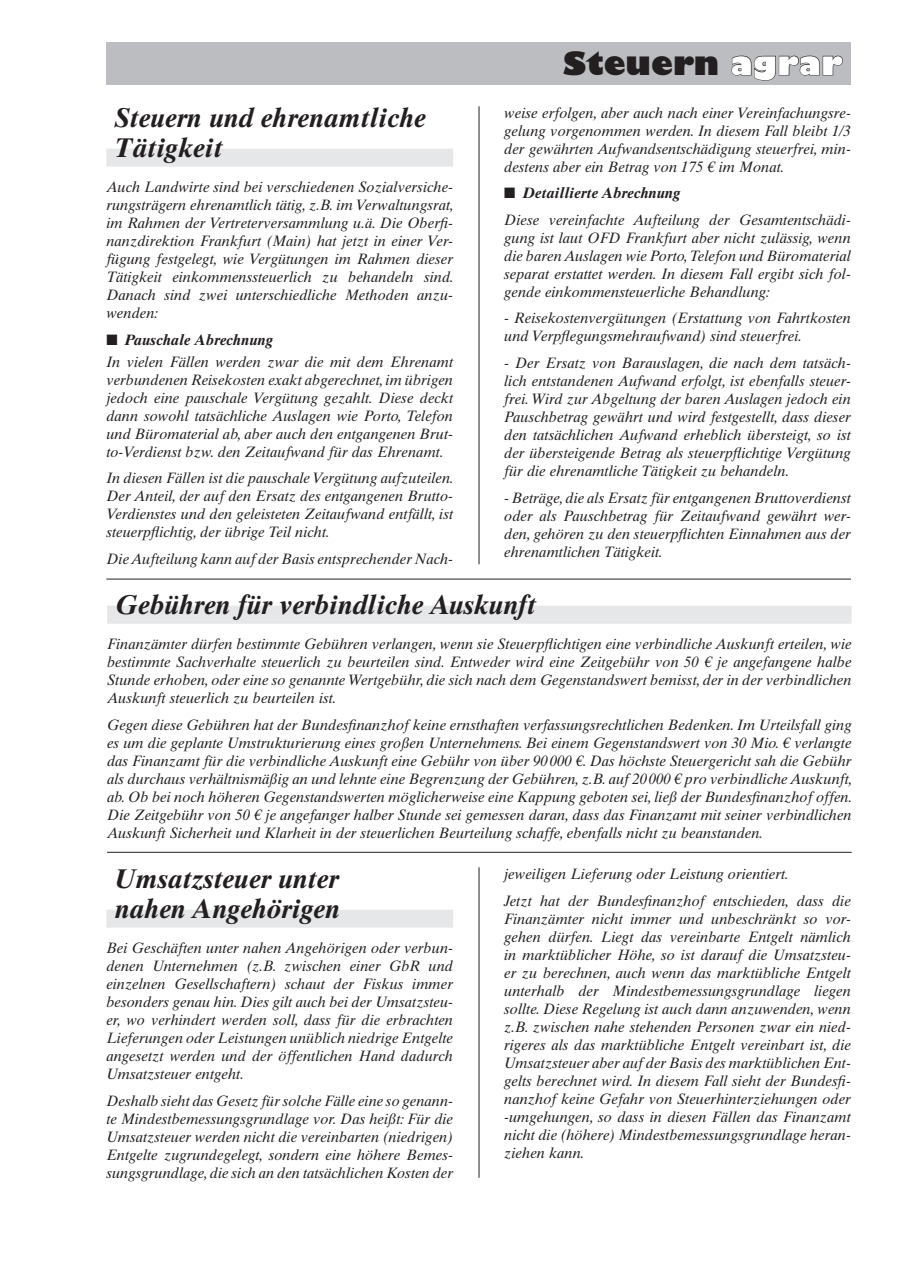
<style>
.page{position:relative;width:902px;height:1263px;background:#fff}
.page>*{position:absolute;margin:0;border:0;box-sizing:border-box;transform-origin:0 0}
.t1{font:800 31.5px "Gill Sans";color:#231f20}
.t2{font:italic 700 27px/30px "Times Ten LT";color:#231f20}
.t3{font:italic 15px/18px "Times Ten LT";color:#231f20;text-align:justify}
.s1{font-weight:700}
.s2{color:#fff}
</style>
<div class="page">
<div style="left:106px;top:43px;width:744px;height:42px;background:#bcbdc0"></div>
<svg style="left:731px;top:55px;width:112px;height:26px"></svg>
<hr style="left:106px;top:579px;width:744px;height:1px;background:#231f20">
<div style="left:106px;top:910px;width:347px;height:18px;background:#e6e7e9"></div>
<hr style="left:478px;top:867px;width:1px;height:311px;background:#231f20">
<hr style="left:107px;top:852px;width:744px;height:1px;background:#231f20">
<div style="left:107px;top:606px;width:744px;height:18px;background:#e6e7e9"></div>
<div style="left:106px;top:149px;width:347px;height:18px;background:#e6e7e9"></div>
<hr style="left:478px;top:106px;width:1px;height:458px;background:#231f20">
<h2 class="t2" style="left:115px;top:102px;width:312px">Steuern und ehrenamtliche<br>Tätigkeit</h2>
<p class="t3" style="left:106px;top:178px;width:349px">Auch Landwirte sind bei verschiedenen Sozialversiche&shy;rungsträgern ehrenamtlich tätig, z.B. im Verwaltungsrat, im Rahmen der Vertreterversammlung u.ä. Die Oberfi&shy;nanzdirektion Frankfurt (Main) hat jetzt in einer Ver&shy;fügung festgelegt, wie Vergütungen im Rahmen dieser Tätigkeit einkommenssteuerlich zu behandeln sind.<br>Danach sind zwei unterschiedliche Methoden anzu&shy;wenden:</p>
<p class="t3" style="left:106px;top:328px;width:348px;line-height:22.2px">■ <span class="s1">Pauschale Abrechnung<br></span>In vielen Fällen werden zwar die mit dem Ehrenamt</p>
<p class="t3" style="left:106px;top:371px;width:348px">verbundenen Reisekosten exakt abgerechnet, im übrigen jedoch eine pauschale Vergütung gezahlt. Diese deckt dann sowohl tatsächliche Auslagen wie Porto, Telefon und Büromaterial ab, aber auch den entgangenen Brut&shy;to-Verdienst bzw. den Zeitaufwand für das Ehrenamt.</p>
<p class="t3" style="left:106px;top:469px;width:349px">In diesen Fällen ist die pauschale Vergütung aufzuteilen.<br>Der Anteil, der auf den Ersatz des entgangenen Brutto-Verdienstes und den geleisteten Zeitaufwand entfällt, ist steuerpflichtig, der übrige Teil nicht.</p>
<p class="t3" style="left:106px;top:550px;width:348px">Die Aufteilung kann auf der Basis entsprechender Nach-</p>
<h1 class="t1" style="left:563px;top:44px;width:280px">Steuern <span class="s2">agrar</span></h1>
<p class="t3" style="left:504px;top:104px;width:348px">weise erfolgen, aber auch nach einer Vereinfachungsre&shy;gelung vorgenommen werden. In diesem Fall bleibt 1/3 der gewährten Aufwandsentschädigung steuerfrei, min&shy;destens aber ein Betrag von 175 € im Monat.</p>
<p class="t3" style="left:504px;top:180px;width:348px;line-height:26.5px">■ <span class="s1">Detaillierte Abrechnung<br></span>Diese vereinfachte Aufteilung der Gesamtentschädi-</p>
<p class="t3" style="left:504px;top:229px;width:348px">gung ist laut OFD Frankfurt aber nicht zulässig, wenn die baren Auslagen wie Porto, Telefon und Büromaterial separat erstattet werden. In diesem Fall ergibt sich fol&shy;gende einkommensteuerliche Behandlung:</p>
<p class="t3" style="left:504px;top:309px;width:348px">- Reisekostenvergütungen (Erstattung von Fahrtkosten und Verpflegungsmehraufwand) sind steuerfrei.</p>
<p class="t3" style="left:504px;top:354px;width:348px">- Der Ersatz von Barauslagen, die nach dem tatsäch&shy;lich entstandenen Aufwand erfolgt, ist ebenfalls steuer&shy;frei. Wird zur Abgeltung der baren Auslagen jedoch ein Pauschbetrag gewährt und wird festgestellt, dass dieser den tatsächlichen Aufwand erheblich übersteigt, so ist der übersteigende Betrag als steuerpflichtige Vergütung für die ehrenamtliche Tätigkeit zu behandeln.</p>
<p class="t3" style="left:504px;top:488px;width:348px">- Beträge, die als Ersatz für entgangenen Bruttoverdienst oder als Pauschbetrag für Zeitaufwand gewährt wer&shy;den, gehören zu den steuerpflichten Einnahmen aus der ehrenamtlichen Tätigkeit.</p>
<h2 class="t2" style="left:116px;top:589px;width:421px">Gebühren für verbindliche Auskunft</h2>
<p class="t3" style="left:107px;top:635px;width:746px">Finanzämter dürfen bestimmte Gebühren verlangen, wenn sie Steuerpflichtigen eine verbindliche Auskunft erteilen, wie bestimmte Sachverhalte steuerlich zu beurteilen sind. Entweder wird eine Zeitgebühr von 50 € je angefangene halbe Stunde erhoben, oder eine so genannte Wertgebühr, die sich nach dem Gegenstandswert bemisst, der in der verbindlichen Auskunft steuerlich zu beurteilen ist.</p>
<p class="t3" style="left:107px;top:715px;width:746px">Gegen diese Gebühren hat der Bundesfinanzhof keine ernsthaften verfassungsrechtlichen Bedenken. Im Urteilsfall ging es um die geplante Umstrukturierung eines großen Unternehmens. Bei einem Gegenstandswert von 30 Mio. € verlangte das Finanzamt für die verbindliche Auskunft eine Gebühr von über 90 000 €. Das höchste Steuergericht sah die Gebühr als durchaus verhältnismäßig an und lehnte eine Begrenzung der Gebühren, z.B. auf 20000 € pro verbindliche Auskunft, ab. Ob bei noch höheren Gegenstandswerten möglicherweise eine Kappung geboten sei, ließ der Bundesfinanzhof offen.<br>Die Zeitgebühr von 50 € je angefanger halber Stunde sei gemessen daran, dass das Finanzamt mit seiner verbindlichen Auskunft Sicherheit und Klarheit in der steuerlichen Beurteilung schaffe, ebenfalls nicht zu beanstanden.</p>
<h2 class="t2" style="left:115px;top:863px;width:226px">Umsatzsteuer unter nahen Angehörigen</h2>
<p class="t3" style="left:106px;top:939px;width:348px">Bei Geschäften unter nahen Angehörigen oder verbun&shy;denen Unternehmen (z.B. zwischen einer GbR und einzelnen Gesellschaftern) schaut der Fiskus immer besonders genau hin. Dies gilt auch bei der Umsatzsteu&shy;er, wo verhindert werden soll, dass für die erbrachten Lieferungen oder Leistungen unüblich niedrige Entgelte angesetzt werden und der öffentlichen Hand dadurch Umsatzsteuer entgeht.</p>
<p class="t3" style="left:106px;top:1091px;width:348px">Deshalb sieht das Gesetz für solche Fälle eine so genann&shy;te Mindestbemessungsgrundlage vor. Das heißt: Für die Umsatzsteuer werden nicht die vereinbarten (niedrigen)<br>Entgelte zugrundegelegt, sondern eine höhere Bemes&shy;sungsgrundlage, die sich an den tatsächlichen Kosten der</p>
<p class="t3" style="left:504px;top:860px;width:348px;line-height:26.5px">jeweiligen Lieferung oder Leistung orientiert.<br>Jetzt hat der Bundesfinanzhof entschieden, dass die</p>
<p class="t3" style="left:504px;top:909px;width:348px">Finanzämter nicht immer und unbeschränkt so vor&shy;gehen dürfen. Liegt das vereinbarte Entgelt nämlich in marktüblicher Höhe, so ist darauf die Umsatzsteu&shy;er zu berechnen, auch wenn das marktübliche Entgelt unterhalb der Mindestbemessungsgrundlage liegen sollte. Diese Regelung ist auch dann anzuwenden, wenn z.B. zwischen nahe stehenden Personen zwar ein nied&shy;rigeres als das marktübliche Entgelt vereinbart ist, die Umsatzsteuer aber auf der Basis des marktüblichen Ent&shy;gelts berechnet wird. In diesem Fall sieht der Bundesfi&shy;nanzhof keine Gefahr von Steuerhinterziehungen oder -umgehungen, so dass in diesen Fällen das Finanzamt nicht die (höhere) Mindestbemessungsgrundlage heran&shy;ziehen kann.</p>
</div>
